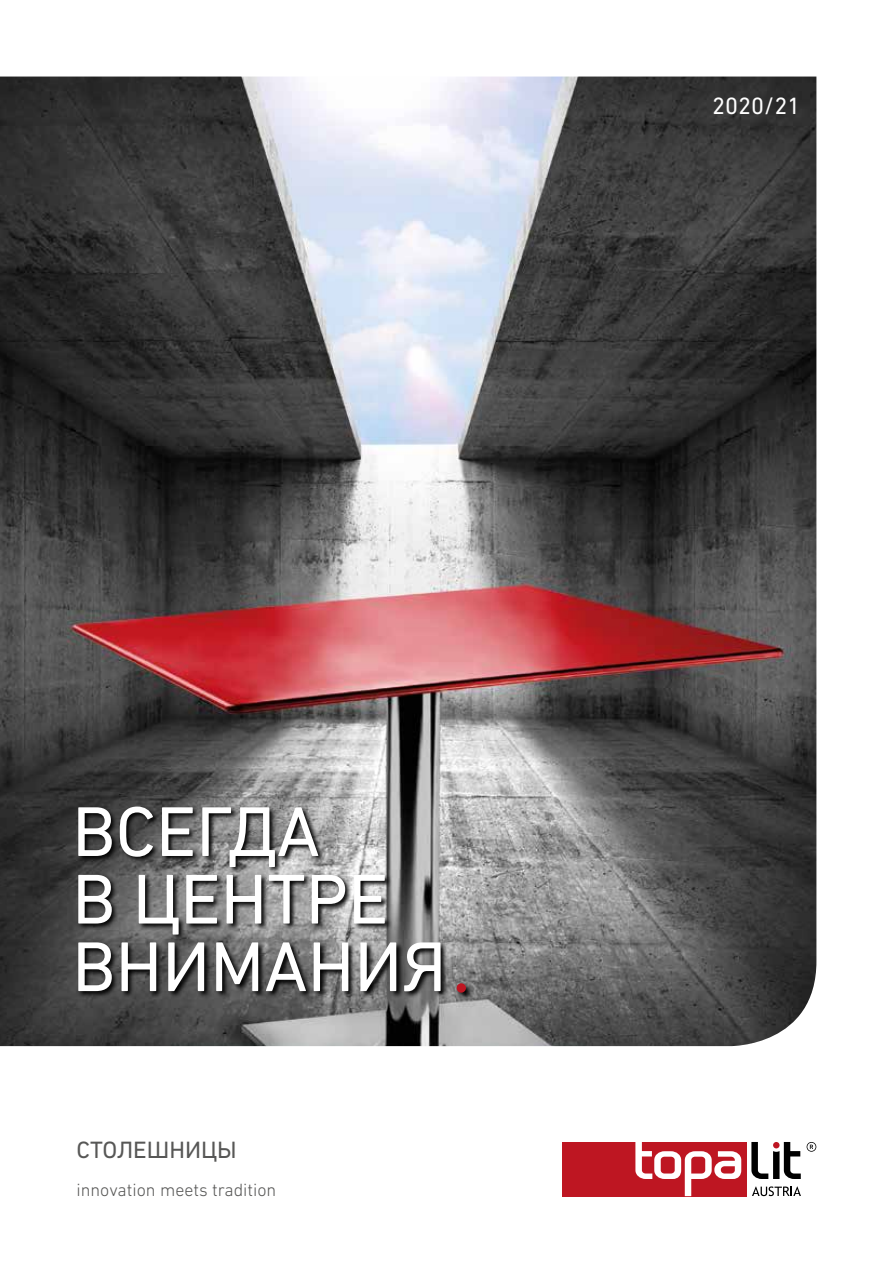
<style>
.page{position:relative;width:893px;height:1263px;background:#fff}
.page>*{position:absolute;margin:0;border:0;box-sizing:border-box;transform-origin:0 0}
.t1{font:71.55px/67.5px "DIN Next CYR";color:#fff}
.t2{font:24px "DIN Next CYR";color:#575756}
.t3{font:24px "DIN Next CYR";color:#fff}
.t4{font:300 18px "DIN Next CYR";color:#575756}
</style>
<div class="page">
<img style="left:0;top:77px;width:816px;height:969px">
<div style="left:562px;top:1142px;width:184px;height:54px;background:#be1622"></div>
<svg style="left:751px;top:1142px;width:50px;height:37px"></svg>
<svg style="left:635px;top:1142px;width:106px;height:54px"></svg>
<svg style="left:752px;top:1186px;width:49px;height:10px"></svg>
<svg style="left:807px;top:1142px;width:9px;height:10px"></svg>
<svg style="left:77px;top:805px;width:396px;height:195px;background:#6a6969"></svg>
<div style="left:457px;top:983px;width:9px;height:10px;background:#be1622;border-radius:50%"></div>
<h2 class="t3" style="left:712px;top:92px;width:90px">2020/21</h2>
<h1 class="t1" style="left:72px;top:797px;width:376px">ВСЕГДА<br>В ЦЕНТРЕ<br>ВНИМАНИЯ</h1>
<h2 class="t2" style="left:77px;top:1136px;width:162px">СТОЛЕШНИЦЫ</h2>
<p class="t4" style="left:77px;top:1180px;width:201px">innovation meets tradition</p>
</div>
